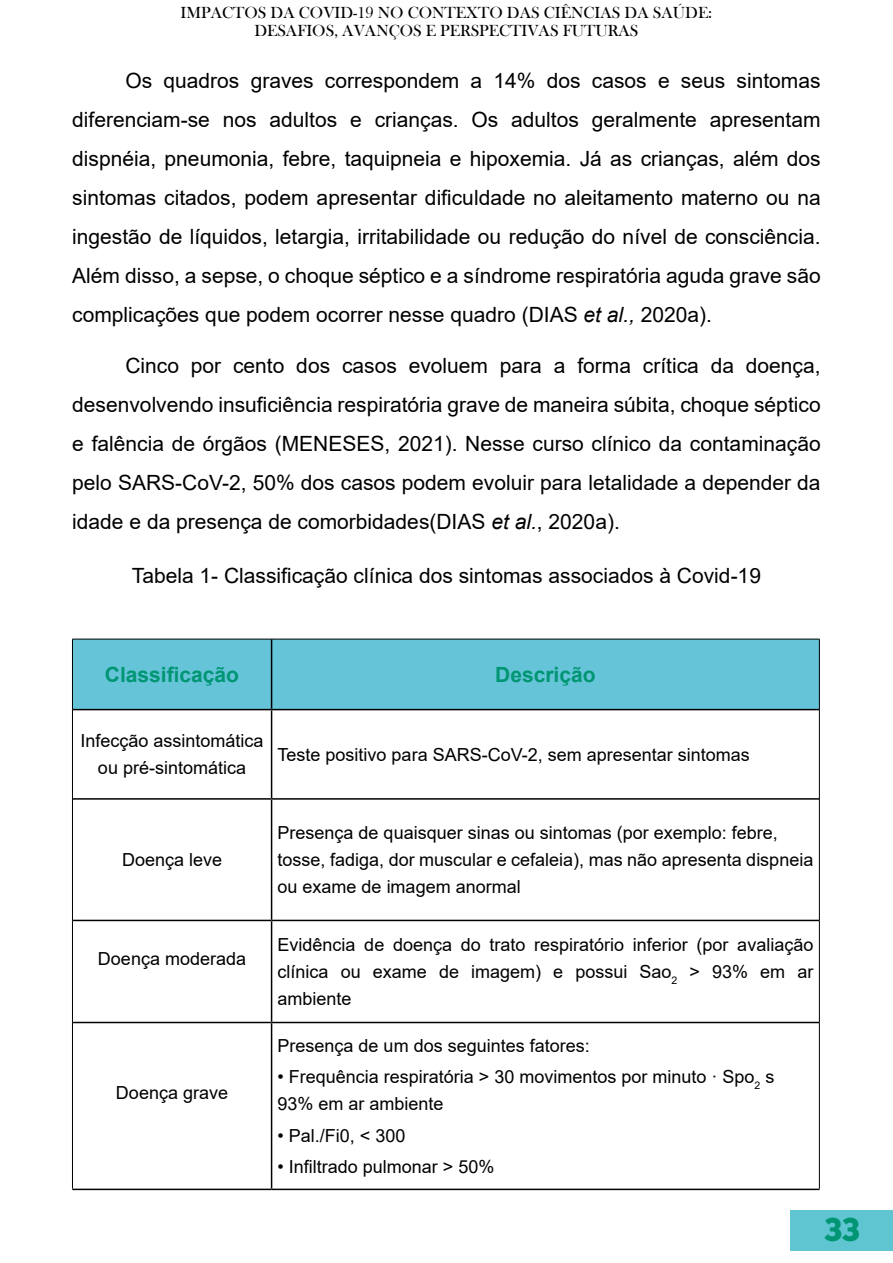
<style>
.page{position:relative;width:893px;height:1263px;background:#fff}
.page>*{position:absolute;margin:0;border:0;box-sizing:border-box;transform-origin:0 0}
.t1{font:33px "Chunk Five";color:#009673}
.t2{font:21px/39px "Arial";color:#000;text-align:justify}
.t3{font:700 21px "Arial";color:#009673}
.t4{font:18px/27px "Arial";color:#000}
.t5{font:16.5px/18px "Bask Old Face";color:#000;text-align:center}
.s1{font-style:italic}
</style>
<div class="page">
<div style="left:791px;top:1210px;width:102px;height:40px;background:#5fc5d1"></div>
<div style="left:73px;top:640px;width:746px;height:69px;background:#66c4d8"></div>
<hr style="left:271px;top:639px;width:1px;height:70px;background:#000">
<hr style="left:73px;top:709px;width:199px;height:1px;background:#000">
<hr style="left:272px;top:709px;width:547px;height:1px;background:#000">
<hr style="left:271px;top:710px;width:1px;height:88px;background:#000">
<hr style="left:73px;top:798px;width:199px;height:2px;background:#000">
<hr style="left:272px;top:798px;width:547px;height:2px;background:#000">
<hr style="left:271px;top:800px;width:1px;height:120px;background:#000">
<hr style="left:73px;top:920px;width:199px;height:1px;background:#000">
<hr style="left:272px;top:920px;width:547px;height:1px;background:#000">
<hr style="left:271px;top:921px;width:1px;height:101px;background:#000">
<hr style="left:73px;top:1022px;width:199px;height:1px;background:#000">
<hr style="left:272px;top:1022px;width:547px;height:1px;background:#000">
<hr style="left:271px;top:1023px;width:1px;height:165px;background:#000">
<hr style="left:72px;top:1188px;width:200px;height:2px;background:#000">
<hr style="left:272px;top:1188px;width:548px;height:2px;background:#000">
<hr style="left:72px;top:639px;width:200px;height:1px;background:#000">
<hr style="left:72px;top:639px;width:1px;height:71px;background:#000">
<hr style="left:272px;top:639px;width:548px;height:1px;background:#000">
<hr style="left:819px;top:639px;width:1px;height:71px;background:#000">
<hr style="left:72px;top:710px;width:1px;height:89px;background:#000">
<hr style="left:819px;top:710px;width:1px;height:89px;background:#000">
<hr style="left:72px;top:799px;width:1px;height:121px;background:#000">
<hr style="left:819px;top:799px;width:1px;height:121px;background:#000">
<hr style="left:72px;top:920px;width:1px;height:102px;background:#000">
<hr style="left:819px;top:920px;width:1px;height:102px;background:#000">
<hr style="left:72px;top:1022px;width:1px;height:166px;background:#000">
<hr style="left:819px;top:1022px;width:1px;height:166px;background:#000">
<p class="t5" style="left:181px;top:4px;width:533px">IMPACTOS DA COVID-19 NO CONTEXTO DAS CIÊNCIAS DA SAÚDE:<br>DESAFIOS, AVANÇOS E PERSPECTIVAS FUTURAS</p>
<p class="t2" style="left:72px;top:61px;width:750px;text-indent:53px">Os quadros graves correspondem a 14% dos casos e seus sintomas diferenciam-se nos adultos e crianças. Os adultos geralmente apresentam dispnéia, pneumonia, febre, taquipneia e hipoxemia. Já as crianças, além dos sintomas citados, podem apresentar dificuldade no aleitamento materno ou na ingestão de líquidos, letargia, irritabilidade ou redução do nível de consciência.<br>Além disso, a sepse, o choque séptico e a síndrome respiratória aguda grave são complicações que podem ocorrer nesse quadro (DIAS <span class="s1">et al.,</span> 2020a).</p>
<p class="t2" style="left:72px;top:346px;width:750px;text-indent:53px">Cinco por cento dos casos evoluem para a forma crítica da doença, desenvolvendo insuficiência respiratória grave de maneira súbita, choque séptico e falência de órgãos (MENESES, 2021). Nesse curso clínico da contaminação pelo SARS-CoV-2, 50% dos casos podem evoluir para letalidade a depender da idade e da presença de comorbidades(DIAS <span class="s1">et al.</span>, 2020a).</p>
<p class="t2" style="left:132px;top:556px;width:631px">Tabela 1- Classificação clínica dos sintomas associados à Covid-19</p>
<p class="t3" style="left:105px;top:660px;width:136px">Classificação</p>
<p class="t3" style="left:495px;top:660px;width:102px">Descrição</p>
<p class="t4" style="left:80px;top:727px;width:185px;text-align:center">Infecção assintomática ou pré-sintomática</p>
<p class="t4" style="left:278px;top:741px;width:474px">Teste positivo para SARS-CoV-2, sem apresentar sintomas</p>
<p class="t4" style="left:122px;top:846px;width:102px">Doença leve</p>
<p class="t4" style="left:98px;top:944px;width:150px">Doença moderada</p>
<p class="t4" style="left:116px;top:1079px;width:114px">Doença grave</p>
<p class="t4" style="left:278px;top:819px;width:537px">Presença de quaisquer sinas ou sintomas (por exemplo: febre, tosse, fadiga, dor muscular e cefaleia), mas não apresenta dispneia ou exame de imagem anormal</p>
<p class="t4" style="left:278px;top:931px;width:537px;text-align:justify">Evidência de doença do trato respiratório inferior (por avaliação clínica ou exame de imagem) e possui Sao<sub>2</sub> &gt; 93% em ar ambiente</p>
<p class="t4" style="left:278px;top:1032px;width:314px">Presença de um dos seguintes fatores:</p>
<p class="t4" style="left:278px;top:1063px;width:498px">• Frequência respiratória &gt; 30 movimentos por minuto · Spo<sub>2</sub> s<br>93% em ar ambiente</p>
<p class="t4" style="left:278px;top:1122px;width:129px">• Pal./Fi0, &lt; 300</p>
<p class="t4" style="left:278px;top:1153px;width:218px">• Infiltrado pulmonar &gt; 50%</p>
<h1 class="t1" style="left:824px;top:1208px;width:37px">33</h1>
</div>
